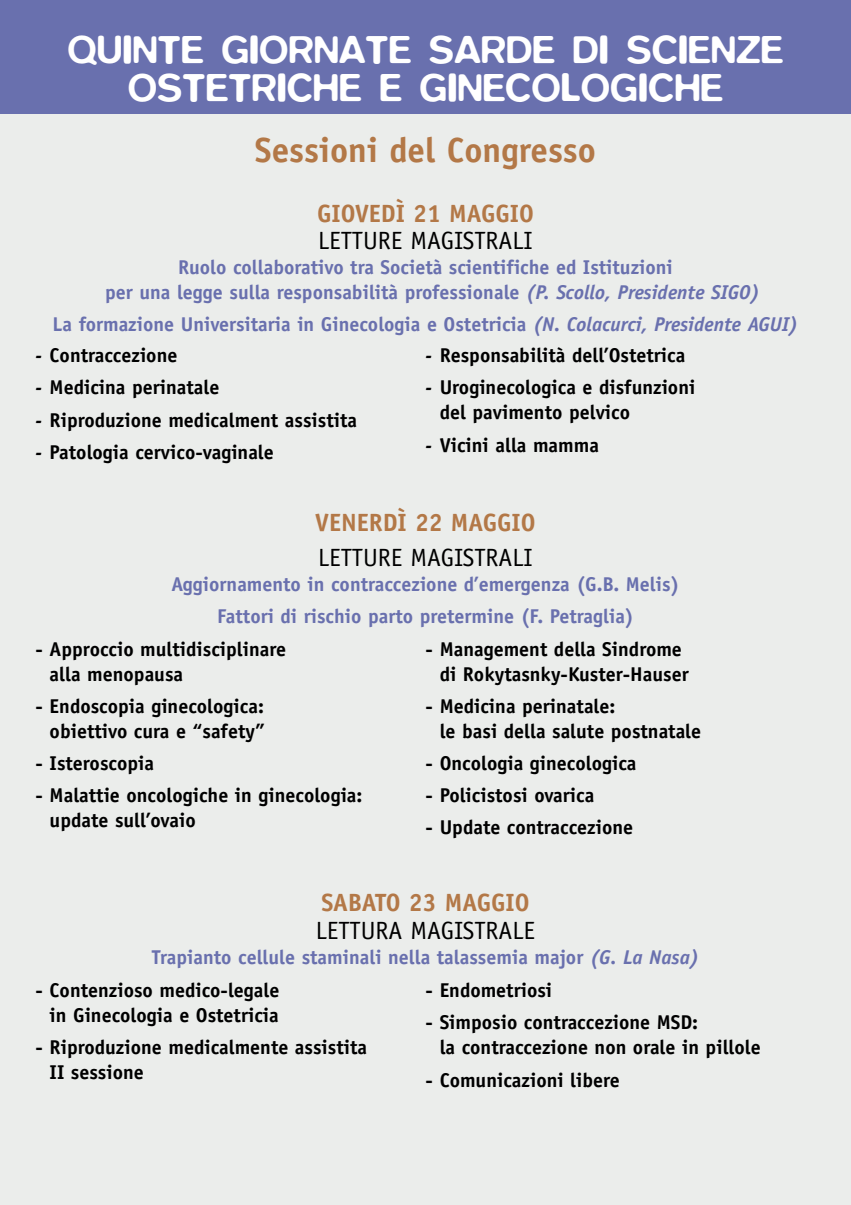
<style>
.page{position:relative;width:851px;height:1205px;background:#fff}
.page>*{position:absolute;margin:0;border:0;box-sizing:border-box;transform-origin:0 0}
.t1{font:500 40px/37.5px "Blur";color:#fff;text-align:center}
.t2{font:700 35px "Officina Sans";color:#b37847}
.t3{font:25px "Officina Sans";color:#000}
.t4{font:700 25px "Officina Sans";color:#b37847}
.t5{font:700 20px/25px "Officina Sans";color:#000}
.t6{font:700 20px/25px "Officina Sans";color:#6970ae}
.s1{font-style:italic}
</style>
<div class="page">
<div style="left:0;top:0;width:850px;height:1205px;background:#ebedeb"></div>
<div style="left:0;top:0;width:850px;height:113px;background:#6970ae"></div>
<h1 class="t1" style="left:68px;top:34px;width:717px">QUINTE GIORNATE SARDE DI SCIENZE<br>OSTETRICHE E GINECOLOGICHE</h1>
<h2 class="t2" style="left:255px;top:137px;width:342px">Sessioni del Congresso</h2>
<p class="t4" style="left:317px;top:204px;width:218px">GIOVEDÌ 21 MAGGIO</p>
<p class="t3" style="left:318px;top:231px;width:216px">LETTURE MAGISTRALI</p>
<p class="t6" style="left:105px;top:257px;width:656px;text-indent:73px">Ruolo collaborativo tra Società scientifiche ed Istituzioni<br>per una legge sulla responsabilità professionale <span class="s1">(P. Scollo, Presidente SIGO)</span></p>
<p class="t6" style="left:53px;top:314px;width:747px">La formazione Universitaria in Ginecologia e Ostetricia <span class="s1">(N. Colacurci, Presidente AGUI)</span></p>
<p class="t5" style="left:35px;top:345px;width:143px"><span class="s1">-</span> Contraccezione</p>
<p class="t5" style="left:35px;top:377px;width:185px"><span class="s1">-</span> Medicina perinatale</p>
<p class="t5" style="left:35px;top:409px;width:323px"><span class="s1">-</span> Riproduzione medicalment assistita</p>
<p class="t5" style="left:35px;top:441px;width:240px"><span class="s1">-</span> Patologia cervico-vaginale</p>
<p class="t5" style="left:425px;top:345px;width:261px"><span class="s1">-</span> Responsabilità dell’Ostetrica</p>
<p class="t5" style="left:439px;top:377px;width:257px;text-indent:-14px"><span class="s1">-</span> Uroginecologica e disfunzioni del pavimento pelvico</p>
<p class="t5" style="left:425px;top:434px;width:175px"><span class="s1">-</span> Vicini alla mamma</p>
<p class="t4" style="left:315px;top:513px;width:222px">VENERDÌ 22 MAGGIO</p>
<p class="t3" style="left:318px;top:548px;width:216px">LETTURE MAGISTRALI</p>
<p class="t6" style="left:171px;top:570px;width:509px;line-height:32px;text-align:center">Aggiornamento in contraccezione d’emergenza (G.B. Melis)<br>Fattori di rischio parto pretermine (F. Petraglia)</p>
<p class="t5" style="left:50px;top:638px;width:238px;text-indent:-14px">- Approccio multidisciplinare alla menopausa</p>
<p class="t5" style="left:35px;top:695px;width:231px;text-align:right">- Endoscopia ginecologica: obiettivo cura e “safety”</p>
<p class="t5" style="left:35px;top:752px;width:120px">- Isteroscopia</p>
<p class="t5" style="left:50px;top:784px;width:314px;text-indent:-14px">- Malattie oncologiche in ginecologia: update sull’ovaio</p>
<p class="t5" style="left:439px;top:638px;width:250px;text-indent:-14px">- Management della Sindrome di Rokytasnky-Kuster-Hauser</p>
<p class="t5" style="left:439px;top:695px;width:263px;text-indent:-14px">- Medicina perinatale:<br>le basi della salute postnatale</p>
<p class="t5" style="left:425px;top:752px;width:212px">- Oncologia ginecologica</p>
<p class="t5" style="left:425px;top:784px;width:170px">- Policistosi ovarica</p>
<p class="t5" style="left:425px;top:816px;width:209px">- Update contraccezione</p>
<p class="t4" style="left:321px;top:893px;width:209px">SABATO 23 MAGGIO</p>
<p class="t3" style="left:316px;top:921px;width:221px">LETTURA MAGISTRALE</p>
<p class="t6" style="left:152px;top:946px;width:549px">Trapianto cellule staminali nella talassemia major <span class="s1">(G. La Nasa)</span></p>
<p class="t5" style="left:35px;top:980px;width:245px;text-align:right">- Contenzioso medico-legale in Ginecologia e Ostetricia</p>
<p class="t5" style="left:50px;top:1037px;width:319px;text-indent:-14px">- Riproduzione medicalmente assistita<br>II sessione</p>
<p class="t5" style="left:425px;top:980px;width:128px">- Endometriosi</p>
<p class="t5" style="left:439px;top:1012px;width:322px;text-indent:-14px">- Simposio contraccezione MSD:<br>la contraccezione non orale in pillole</p>
<p class="t5" style="left:425px;top:1069px;width:196px">- Comunicazioni libere</p>
</div>
